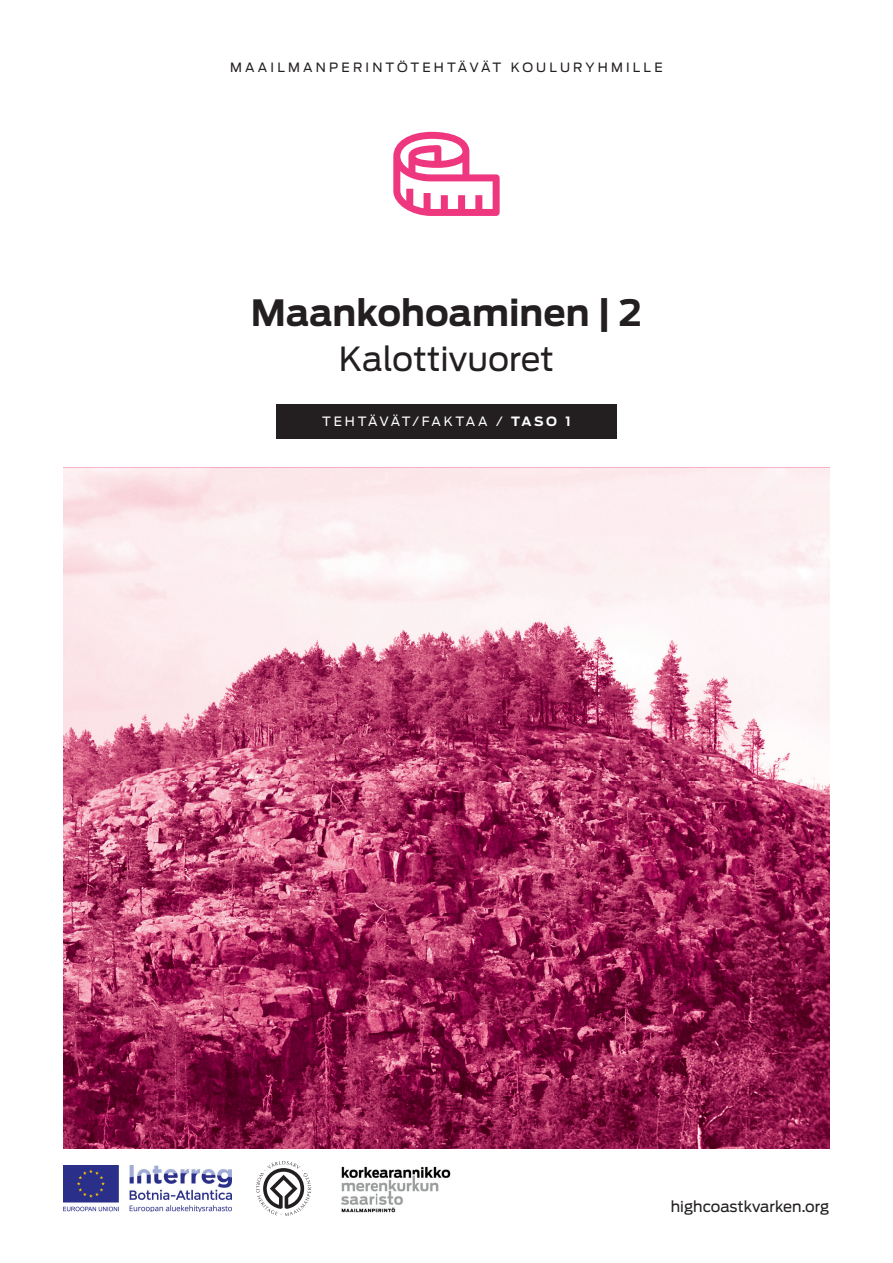
<style>
.page{position:relative;width:893px;height:1263px;background:#fff}
.page>*{position:absolute;margin:0;border:0;box-sizing:border-box;transform-origin:0 0}
.t1{font:700 36px "Antenna";color:#231f20}
.t2{font:33px "Antenna";color:#231f20}
.t3{font:15px "Antenna";color:#231f20}
.t4{font:12.75px "Antenna";letter-spacing:.25em;color:#231f20}
.t5{font:12.75px "Antenna";letter-spacing:.175em;color:#fff}
.s1{font-weight:700}
</style>
<div class="page">
<div style="left:276px;top:404px;width:341px;height:34px;background:#231f20"></div>
<img style="left:64px;top:1165px;width:167px;height:47px">
<svg style="left:256px;top:1161px;width:55px;height:55px"></svg>
<img style="left:341px;top:1166px;width:110px;height:47px">
<img style="left:64px;top:468px;width:765px;height:680px">
<svg style="left:393px;top:132px;width:107px;height:84px"></svg>
<p class="t4" style="left:230px;top:60px;width:434px">MAAILMANPERINTÖTEHTÄVÄT KOULURYHMILLE</p>
<h1 class="t1" style="left:251px;top:292px;width:393px">Maankohoaminen | 2</h1>
<h2 class="t2" style="left:339px;top:339px;width:217px">Kalottivuoret</h2>
<p class="t5" style="left:322px;top:414px;width:250px">TEHTÄVÄT/FAKTAA / <span class="s1">TASO 1</span></p>
<p class="t3" style="left:671px;top:1197px;width:160px">highcoastkvarken.org</p>
</div>
